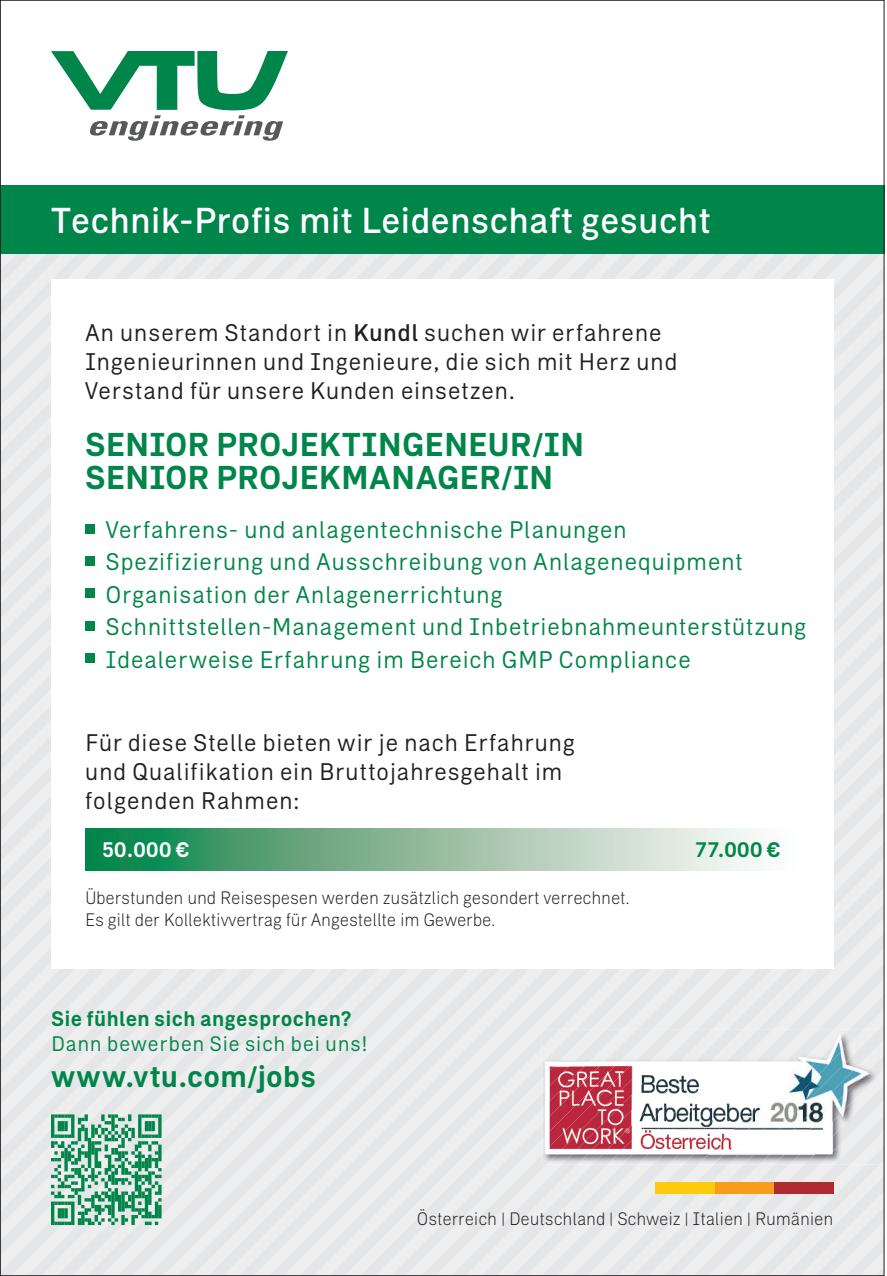
<style>
.page{position:relative;width:887px;height:1276px;background:#fff}
.page>*{position:absolute;margin:0;border:0;box-sizing:border-box;transform-origin:0 0}
.t1{font:500 36px "Zimmer";color:#fff}
.t2{font:700 33px/32.4px "Zimmer";letter-spacing:.005em;color:#00854a}
.t3{font:700 30px "Zimmer";letter-spacing:.01em;color:#00854a}
.t4{font:24px/32.4px "Zimmer";letter-spacing:.015em;color:#00854a}
.t5{font:24px/28.8px "Zimmer";letter-spacing:.015em;color:#231f20}
.t6{font:700 21px "Zimmer";letter-spacing:.02em;color:#00854a}
.t7{font:21px "Zimmer";letter-spacing:.02em;color:#00854a}
.t8{font:700 21px "Zimmer";color:#fff}
.t9{font:300 18px/21.6px "Zimmer";letter-spacing:-.01em;color:#231f20}
.s1{font-weight:500}
</style>
<div class="page">
<div style="left:2px;top:253px;width:728px;height:73px;background:#ebebed"></div>
<div style="left:178px;top:1226px;width:242px;height:47px;background:#ededee"></div>
<div style="left:2px;top:326px;width:880px;height:900px;background:#ededee"></div>
<div style="left:420px;top:811px;width:462px;height:462px;background:#ededee"></div>
<svg style="left:51px;top:51px;width:237px;height:90px"></svg>
<div style="left:51px;top:279px;width:782px;height:689px;background:#fff"></div>
<div style="left:0;top:185px;width:884px;height:68px;background:#00854a"></div>
<svg style="left:85px;top:828px;width:667px;height:43px;background:#87ba9c"></svg>
<div style="left:85px;top:524px;width:9px;height:9px;background:#00854a"></div>
<div style="left:85px;top:556px;width:9px;height:9px;background:#00854a"></div>
<div style="left:85px;top:589px;width:9px;height:9px;background:#00854a"></div>
<div style="left:85px;top:621px;width:9px;height:9px;background:#00854a"></div>
<div style="left:85px;top:653px;width:9px;height:10px;background:#00854a"></div>
<svg style="left:51px;top:1114px;width:111px;height:110px;background:#7ab99e"></svg>
<svg style="left:158px;top:1204px;width:4px;height:14px"></svg>
<div style="left:715px;top:1182px;width:59px;height:12px;background:#f89c1c"></div>
<div style="left:774px;top:1182px;width:59px;height:12px;background:#b02a2f"></div>
<div style="left:655px;top:1182px;width:60px;height:12px;background:#feca0a"></div>
<img style="left:541px;top:1139px;width:51px;height:25px">
<img style="left:592px;top:1029px;width:288px;height:135px">
<img style="left:541px;top:1029px;width:111px;height:110px">
<img style="left:803px;top:1029px;width:61px;height:29px">
<img style="left:541px;top:1029px;width:80px;height:80px">
<img style="left:653px;top:1029px;width:150px;height:135px">
<img style="left:541px;top:1029px;width:20px;height:19px">
<img style="left:774px;top:1058px;width:106px;height:106px">
<h1 class="t1" style="left:51px;top:198px;width:661px">Technik-Profis mit Leidenschaft gesucht</h1>
<p class="t5" style="left:85px;top:318px;width:594px">An unserem Standort in <span class="s1">Kundl</span> suchen wir erfahrene<br>Ingenieurinnen und Ingenieure, die sich mit Herz und<br>Verstand für unsere Kunden einsetzen.</p>
<h2 class="t2" style="left:85px;top:428px;width:501px">SENIOR PROJEKTINGENEUR/IN<br>SENIOR PROJEKMANAGER/IN</h2>
<p class="t4" style="left:106px;top:513px;width:703px">Verfahrens- und anlagentechnische Planungen<br>Spezifizierung und Ausschreibung von Anlagenequipment Organisation der Anlagenerrichtung Schnittstellen-Management und Inbetriebnahmeunterstützung Idealerweise Erfahrung im Bereich GMP Compliance</p>
<p class="t5" style="left:85px;top:728px;width:492px">Für diese Stelle bieten wir je nach Erfahrung und Qualifikation ein Bruttojahresgehalt im folgenden Rahmen:</p>
<p class="t8" style="left:102px;top:837px;width:89px">50.000 €</p>
<p class="t6" style="left:695px;top:837px;width:86px">77.000 €</p>
<p class="t9" style="left:85px;top:887px;width:546px">Überstunden und Reisespesen werden zusätzlich gesondert verrechnet.<br>Es gilt der Kollektivvertrag für Angestellte im Gewerbe.</p>
<p class="t6" style="left:51px;top:1005px;width:302px">Sie fühlen sich angesprochen?</p>
<p class="t7" style="left:51px;top:1031px;width:319px">Dann bewerben Sie sich bei uns!</p>
<p class="t3" style="left:51px;top:1058px;width:267px">www.vtu.com/jobs</p>
<p class="t9" style="left:417px;top:1207px;width:418px">Österreich | Deutschland | Schweiz | Italien | Rumänien</p>
</div>
